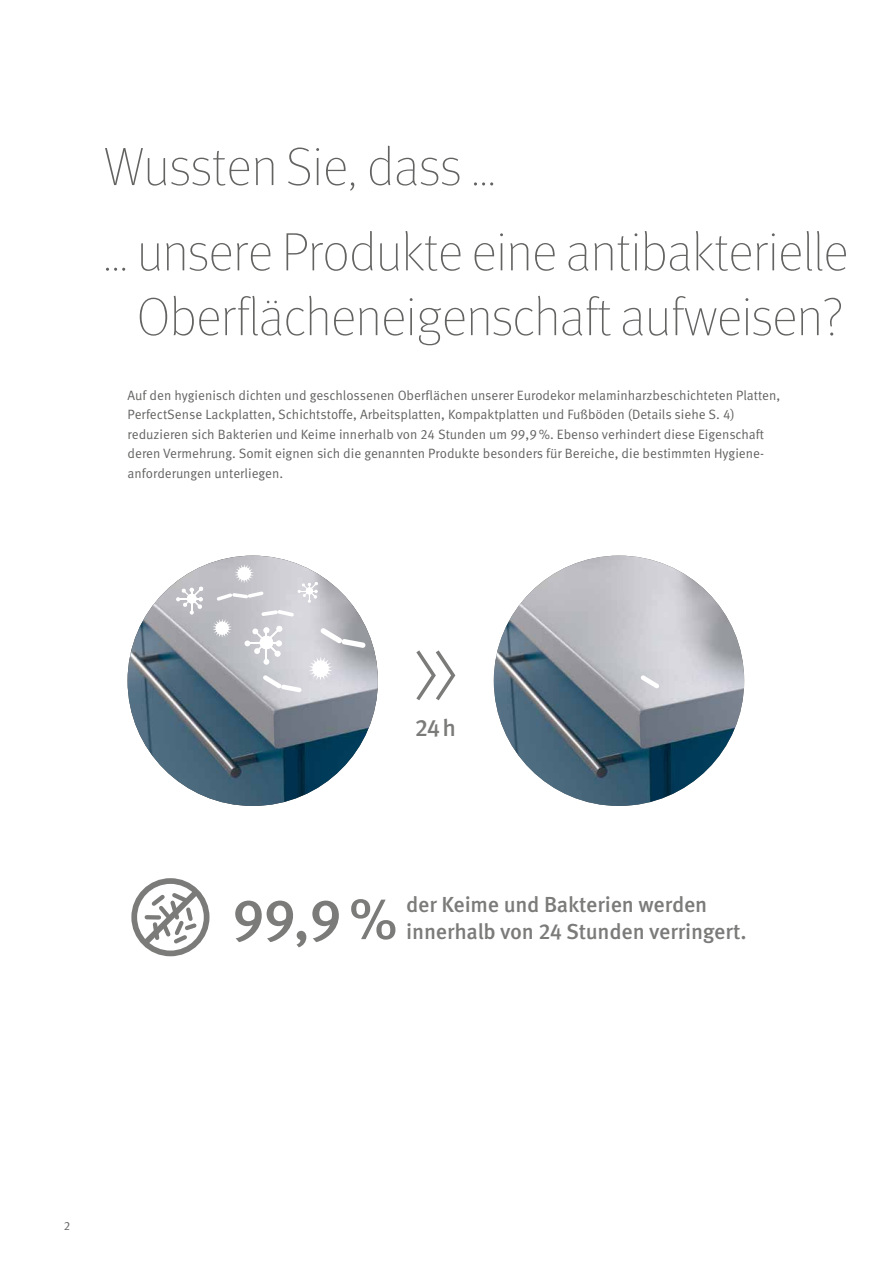
<style>
.page{position:relative;width:893px;height:1263px;background:#fff}
.page>*{position:absolute;margin:0;border:0;box-sizing:border-box;transform-origin:0 0}
.t1{font:500 57.15px "Meta Pro";color:#7b7b7a}
.t2{font:100 54px/85.2px "Meta Pro";letter-spacing:-.01em;color:#636362}
.t3{font:500 23.7px "Meta Pro";color:#7b7b7a}
.t4{font:500 21.75px "Meta Pro";letter-spacing:-.01em;color:#7b7b7a}
.t5{font:13.5px/19.5px "Meta Pro";color:#636362}
.t6{font:12px "Meta Pro";color:#636362}
</style>
<div class="page">
<img style="left:494px;top:556px;width:250px;height:250px;border-radius:125px">
<svg style="left:640px;top:675px;width:19px;height:14px"></svg>
<img style="left:128px;top:556px;width:250px;height:250px;border-radius:125px">
<svg style="left:298px;top:582px;width:20px;height:21px"></svg>
<svg style="left:176px;top:586px;width:27px;height:29px"></svg>
<svg style="left:244px;top:626px;width:39px;height:39px"></svg>
<svg style="left:261px;top:610px;width:33px;height:7px"></svg>
<svg style="left:263px;top:675px;width:39px;height:17px"></svg>
<svg style="left:217px;top:591px;width:47px;height:10px"></svg>
<svg style="left:320px;top:628px;width:46px;height:20px"></svg>
<svg style="left:309px;top:656px;width:24px;height:25px"></svg>
<div style="left:312px;top:660px;width:17px;height:17px;background:#fff;border-radius:50%"></div>
<svg style="left:213px;top:618px;width:19px;height:20px"></svg>
<div style="left:216px;top:622px;width:13px;height:13px;background:#fff;border-radius:50%"></div>
<svg style="left:235px;top:564px;width:19px;height:19px"></svg>
<div style="left:238px;top:567px;width:13px;height:13px;background:#fff;border-radius:50%"></div>
<svg style="left:416px;top:650px;width:39px;height:50px"></svg>
<svg style="left:131px;top:878px;width:79px;height:79px"></svg>
<h2 class="t2" style="left:103px;top:122px;width:747px">Wussten Sie, dass …<br>… unsere Produkte eine antibakterielle</h2>
<h2 class="t2" style="left:137px;top:272px;width:709px">Oberflächeneigenschaft aufweisen?</h2>
<p class="t5" style="left:128px;top:385px;width:654px">Auf den hygienisch dichten und geschlossenen Oberflächen unserer Eurodekor melaminharzbeschichteten Platten, PerfectSense Lackplatten, Schichtstoffe, Arbeitsplatten, Kompaktplatten und Fußböden (Details siehe S. 4) reduzieren sich Bakterien und Keime innerhalb von 24 Stunden um 99,9%. Ebenso verhindert diese Eigenschaft deren Vermehrung. Somit eignen sich die genannten Produkte besonders für Bereiche, die bestimmten Hygiene&shy;anforderungen unterliegen.</p>
<h3 class="t3" style="left:415px;top:713px;width:43px">24h</h3>
<h1 class="t1" style="left:232px;top:884px;width:167px">99,9%</h1>
<h3 class="t4" style="left:406px;top:891px;width:303px">der Keime und Bakterien werden</h3>
<h3 class="t4" style="left:406px;top:918px;width:342px">innerhalb von 24 Stunden verringert.</h3>
<p class="t6" style="left:64px;top:1218px;width:8px">2</p>
</div>
